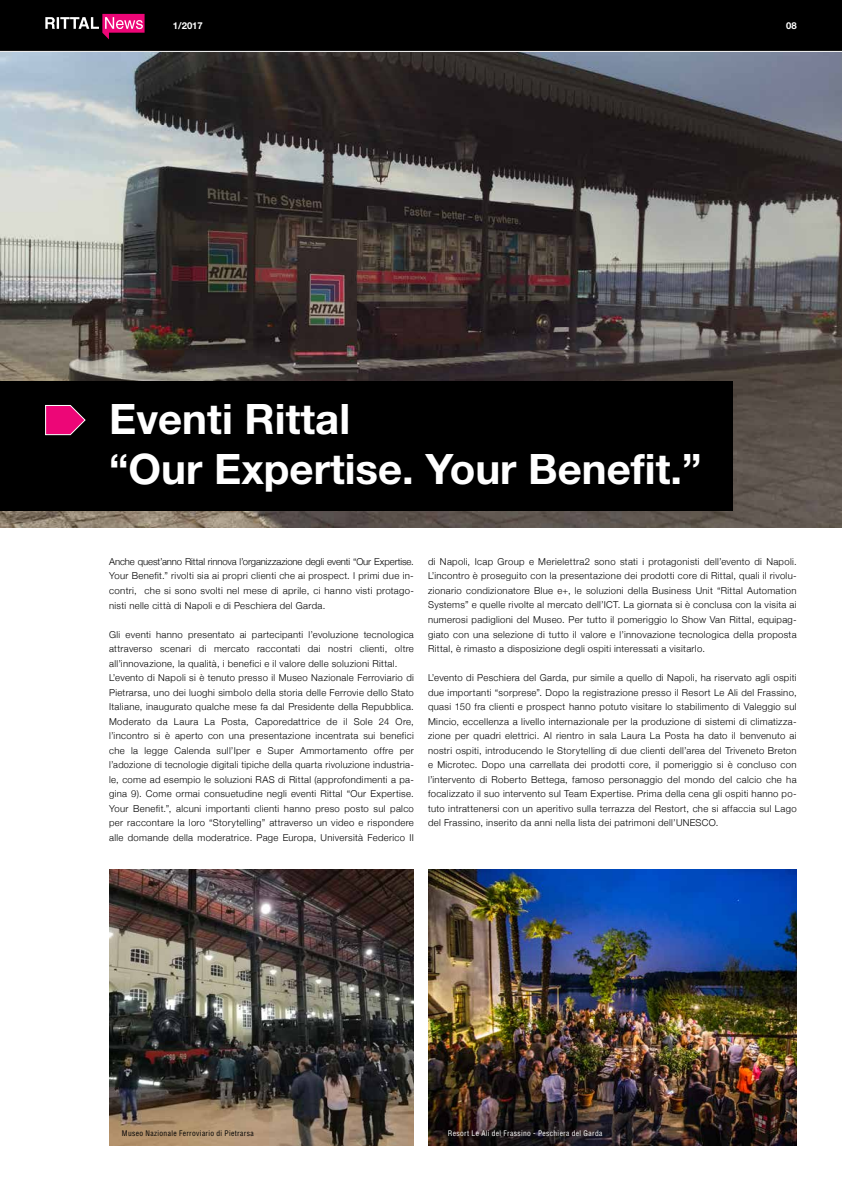
<style>
.page{position:relative;width:842px;height:1191px;background:#fff}
.page>*{position:absolute;margin:0;border:0;box-sizing:border-box;transform-origin:0 0}
.t1{font:700 42px/50.4px "Helvetica Neue LT Std";color:#fff}
.t2{font:300 9.5px/14.5px "Helvetica Neue";letter-spacing:.035em;color:#000;text-align:justify}
.t3{font:700 9.5px "Helvetica Neue LT Std";color:#fff}
.t4{font:condensed 7.5px "Helvetica LT Std";letter-spacing:.045em;color:#fff}
.t5{font:condensed 7.5px "Helvetica LT Std";letter-spacing:.05em;color:#000}
</style>
<div class="page">
<img style="left:0;top:52px;width:842px;height:475px">
<img style="left:428px;top:869px;width:369px;height:276px">
<img style="left:109px;top:869px;width:305px;height:276px">
<div style="left:0;top:381px;width:733px;height:129px;background:#000"></div>
<svg style="left:45px;top:405px;width:41px;height:30px"></svg>
<div style="left:0;top:0;width:842px;height:51px;background:#000"></div>
<svg style="left:45px;top:14px;width:100px;height:25px"></svg>
<p class="t3" style="left:173px;top:20px;width:31px">1/2017</p>
<p class="t3" style="left:786px;top:20px;width:12px">08</p>
<h1 class="t1" style="left:109px;top:393px;width:594px">Eventi Rittal<br>“Our Expertise. Your Benefit.”</h1>
<p class="t2" style="left:109px;top:553px;width:306px">Anche quest’anno Rittal rinnova l’organizzazione degli eventi “Our Expertise.<br>Your Benefit.” rivolti sia ai propri clienti che ai prospect. I primi due in&shy;contri, che si sono svolti nel mese di aprile, ci hanno visti protago&shy;nisti nelle città di Napoli e di Peschiera del Garda.</p>
<p class="t2" style="left:109px;top:626px;width:306px;text-align:left">Gli eventi hanno presentato ai partecipanti l’evoluzione tecnologica attraverso scenari di mercato raccontati dai nostri clienti, oltre all’innovazione, la qualità, i benefici e il valore delle soluzioni Rittal.<br>L’evento di Napoli si è tenuto presso il Museo Nazionale Ferroviario di Pietrarsa, uno dei luoghi simbolo della storia delle Ferrovie dello Stato Italiane, inaugurato qualche mese fa dal Presidente della Repubblica.<br>Moderato da Laura La Posta, Caporedattrice de il Sole 24 Ore, l’incontro si è aperto con una presentazione incentrata sui benefici che la legge Calenda sull’Iper e Super Ammortamento offre per l’adozione di tecnologie digitali tipiche della quarta rivoluzione industria&shy;le, come ad esempio le soluzioni RAS di Rittal (approfondimenti a pa&shy;gina 9). Come ormai consuetudine negli eventi Rittal “Our Expertise.<br>Your Benefit.”, alcuni importanti clienti hanno preso posto sul palco per raccontare la loro “Storytelling” attraverso un video e rispondere alle domande della moderatrice. Page Europa, Università Federico II</p>
<p class="t2" style="left:428px;top:553px;width:370px">di Napoli, Icap Group e Merielettra2 sono stati i protagonisti dell’evento di Napoli.<br>L’incontro è proseguito con la presentazione dei prodotti core di Rittal, quali il rivolu&shy;zionario condizionatore Blue e+, le soluzioni della Business Unit “Rittal Automation Systems” e quelle rivolte al mercato dell’ICT. La giornata si è conclusa con la visita ai numerosi padiglioni del Museo. Per tutto il pomeriggio lo Show Van Rittal, equipag&shy;giato con una selezione di tutto il valore e l’innovazione tecnologica della proposta Rittal, è rimasto a disposizione degli ospiti interessati a visitarlo.</p>
<p class="t2" style="left:428px;top:669px;width:370px">L’evento di Peschiera del Garda, pur simile a quello di Napoli, ha riservato agli ospiti due importanti “sorprese”. Dopo la registrazione presso il Resort Le Ali del Frassino, quasi 150 fra clienti e prospect hanno potuto visitare lo stabilimento di Valeggio sul Mincio, eccellenza a livello internazionale per la produzione di sistemi di climatizza&shy;zione per quadri elettrici. Al rientro in sala Laura La Posta ha dato il benvenuto ai nostri ospiti, introducendo le Storytelling di due clienti dell’area del Triveneto Breton e Microtec. Dopo una carrellata dei prodotti core, il pomeriggio si è concluso con l’intervento di Roberto Bettega, famoso personaggio del mondo del calcio che ha focalizzato il suo intervento sul Team Expertise. Prima della cena gli ospiti hanno po&shy;tuto intrattenersi con un aperitivo sulla terrazza del Restort, che si affaccia sul Lago del Frassino, inserito da anni nella lista dei patrimoni dell’UNESCO.</p>
<p class="t5" style="left:122px;top:1128px;width:134px">Museo Nazionale Ferroviario di Pietrarsa</p>
<p class="t4" style="left:448px;top:1128px;width:156px">Resort Le Ali del Frassino - Peschiera del Garda</p>
</div>
